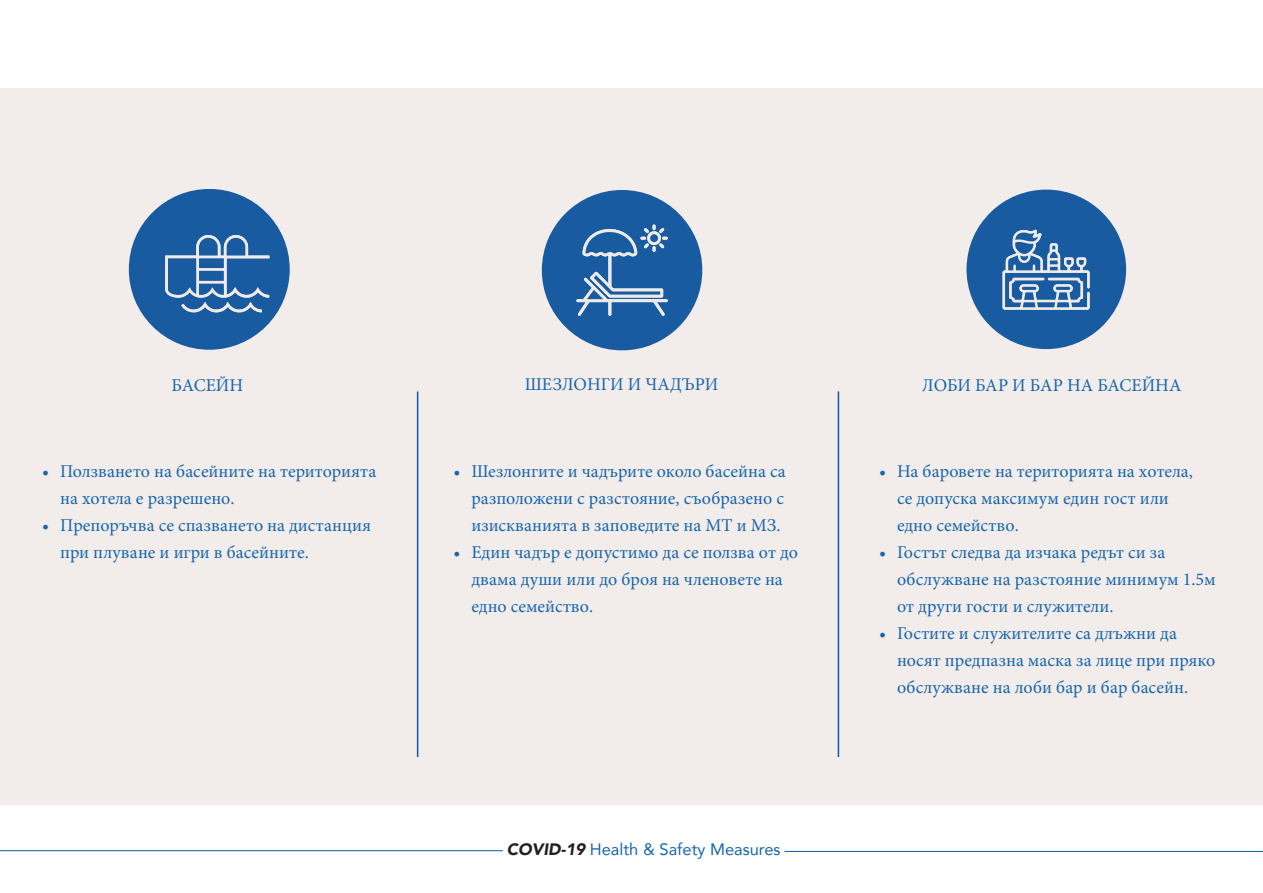
<style>
.page{position:relative;width:1263px;height:893px;background:#fff}
.page>*{position:absolute;margin:0;border:0;box-sizing:border-box;transform-origin:0 0}
.t1{font:18px/27px "Minion Pro";color:#1765ac}
.t2{font:18px "Minion Pro";color:#1b65af}
.t3{font:16.5px "Avenir";color:#1765ac}
.s1{font-weight:900;font-style:italic;color:#231f20}
</style>
<div class="page">
<hr style="left:0;top:850px;width:503px;height:1px;background:#1159a5">
<hr style="left:784px;top:851px;width:479px;height:1px;background:#1159a5">
<div style="left:0;top:88px;width:1263px;height:717px;background:#f2edea"></div>
<svg style="left:966px;top:189px;width:161px;height:161px"></svg>
<svg style="left:541px;top:190px;width:162px;height:161px"></svg>
<svg style="left:650px;top:234px;width:8px;height:8px"></svg>
<svg style="left:128px;top:189px;width:162px;height:161px"></svg>
<hr style="left:417px;top:391px;width:1px;height:366px;background:#1159a5">
<hr style="left:838px;top:391px;width:1px;height:366px;background:#1159a5">
<p class="t1" style="left:172px;top:372px;width:73px">БАСЕЙН</p>
<p class="t2" style="left:525px;top:373px;width:195px">ШЕЗЛОНГИ И ЧАДЪРИ</p>
<p class="t1" style="left:922px;top:372px;width:261px">ЛОБИ БАР И БАР НА БАСЕЙНА</p>
<p class="t1" style="left:60px;top:458px;width:318px;text-indent:-18px">• Ползването на басейните на територията нa хотела е разрешено.</p>
<p class="t1" style="left:60px;top:512px;width:312px;text-indent:-18px">• Препоръчва се спазването на дистанция при плуване и игри в басейните.</p>
<p class="t1" style="left:471px;top:458px;width:316px;text-align:justify;text-indent:-18px">• Шезлонгите и чадърите около басейна са разположени с разстояние, съобразено с изискванията в заповедите на МТ и МЗ.</p>
<p class="t1" style="left:471px;top:539px;width:328px;text-indent:-18px">• Един чадър е допустимо да се ползва от до двама души или до броя на членовете на едно семейство.</p>
<p class="t3" style="left:507px;top:836px;width:275px"><span class="s1">COVID-19</span> Health &amp; Safety Measures</p>
<p class="t1" style="left:897px;top:458px;width:297px;text-indent:-18px">• На баровете на територията на хотела, се допуска максимум един гост или едно семейство.</p>
<p class="t1" style="left:897px;top:539px;width:320px;text-indent:-18px">• Гостът следва да изчака редът си за обслужване на разстояние минимум 1.5м от други гости и служители.</p>
<p class="t1" style="left:897px;top:620px;width:320px;text-indent:-18px">• Гостите и служителите са длъжни да носят предпазна маска за лице при пряко обслужване на лоби бар и бар басейн.</p>
</div>
